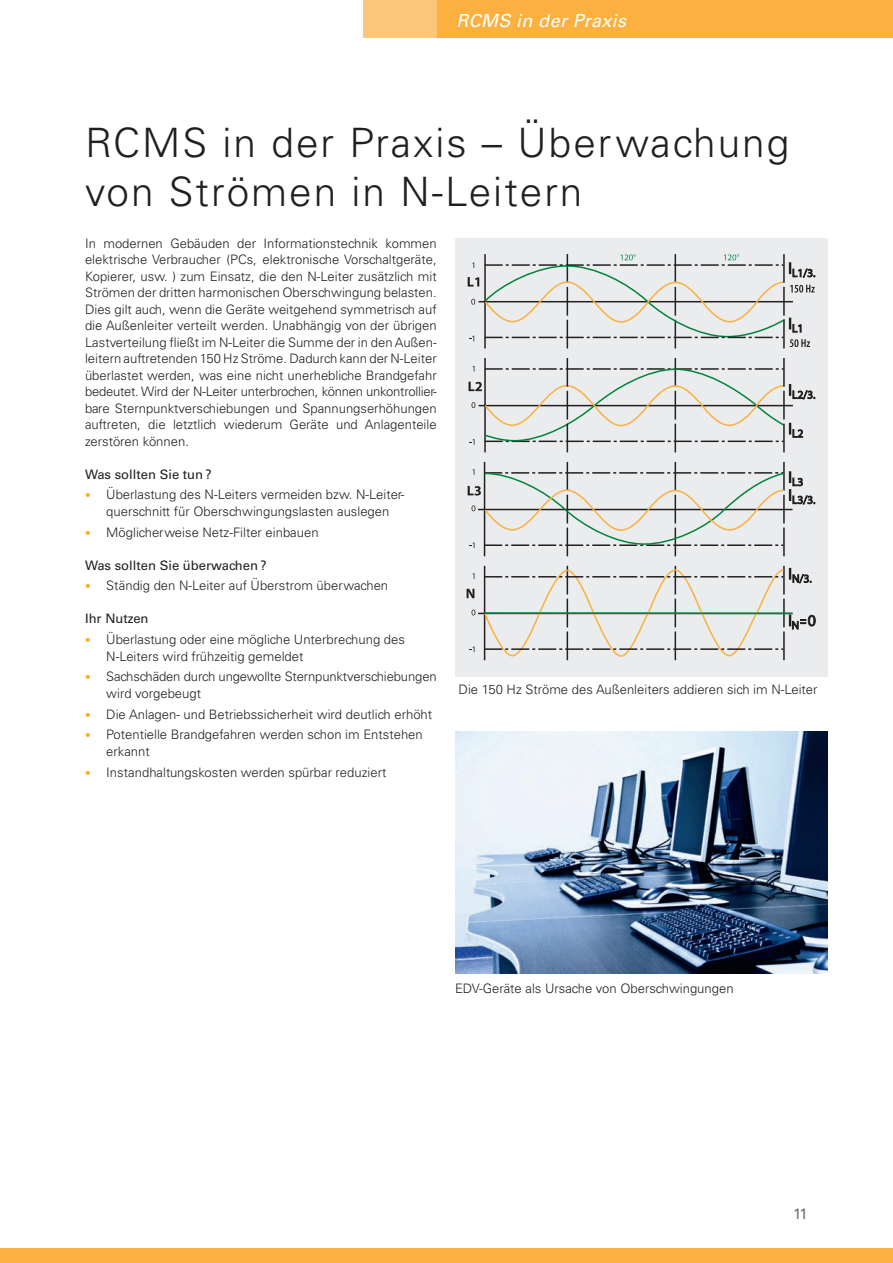
<style>
.page{position:relative;width:893px;height:1263px;background:#fff}
.page>*{position:absolute;margin:0;border:0;box-sizing:border-box;transform-origin:0 0}
.t1{font:300 40.5px/48.6px "Univers LT Std";letter-spacing:.05em;color:#231f20}
.t2{font:italic 18px "Univers LT Std";letter-spacing:.02em;color:#fff}
.t3{font:15px "Univers LT Std";color:#6c6d70}
.t4{font:300 13.05px/16.5px "Univers LT Std";color:#231f20}
.t5{font:13.05px "Univers LT Std";color:#231f20}
.s1{font-size:11.25px;color:#faaf18}
</style>
<div class="page">
<div style="left:0;top:1248px;width:893px;height:15px;background:#fbb03f"></div>
<div style="left:437px;top:0;width:456px;height:37px;background:#fbb03f"></div>
<div style="left:364px;top:0;width:73px;height:37px;background:#fdc678"></div>
<div style="left:455px;top:238px;width:372px;height:438px;background:#eaeced"></div>
<hr style="left:478px;top:613px;width:314px;height:1px;background:#231f20">
<svg style="left:483px;top:566px;width:332px;height:94px"></svg>
<svg style="left:467px;top:589px;width:7px;height:9px"></svg>
<svg style="left:471px;top:609px;width:4px;height:6px"></svg>
<svg style="left:468px;top:462px;width:347px;height:94px"></svg>
<svg style="left:468px;top:358px;width:347px;height:94px"></svg>
<svg style="left:468px;top:254px;width:347px;height:94px"></svg>
<img style="left:455px;top:731px;width:372px;height:243px">
<h2 class="t2" style="left:456px;top:10px;width:171px">RCMS in der Praxis</h2>
<h1 class="t1" style="left:85px;top:118px;width:706px">RCMS in der Praxis – Überwachung von Strömen in N-Leitern</h1>
<p class="t4" style="left:85px;top:235px;width:353px;text-align:justify">In modernen Gebäuden der Informationstechnik kom men elektrische Verbraucher (PCs, ele k tronische Vorschaltgeräte, Kopierer, usw. ) zum Einsatz, die den N-Leiter zusätzlich mit Strömen der dritten harmonischen Oberschwingung belasten.<br>Dies gilt auch, wenn die Geräte weitgehend symmetrisch auf die Außenleiter verteilt werden. Unabhängig von der übrigen Lastverteilung fließt im N-Leiter die Summe der in den Außen&shy;leitern auftretenden 150 Hz Ströme. Dadurch kann der N-Leiter überlastet werden, was eine nicht unerhebliche Brand gefahr bedeutet. Wird der N-Leiter unterbrochen, können unkontrollier&shy;bare Stern punktver schieb ungen und Span nungserhöhungen auftreten, die letztlich wiederum Geräte und Anlagenteile zerstören können.</p>
<p class="t5" style="left:85px;top:466px;width:128px">Was sollten Sie tun ?</p>
<p class="t4" style="left:85px;top:486px;width:321px;text-align:center"><span class="s1">•</span> Überlastung des N-Leiters vermeiden bzw. N-Leiter&shy;querschnitt für Oberschwingungs lasten auslegen</p>
<p class="t4" style="left:85px;top:524px;width:235px"><span class="s1">•</span> Möglicherweise Netz-Filter einbauen</p>
<p class="t5" style="left:85px;top:557px;width:183px">Was sollten Sie überwachen ?</p>
<p class="t4" style="left:85px;top:577px;width:305px"><span class="s1">•</span> Ständig den N-Leiter auf Überstrom überwachen</p>
<p class="t5" style="left:85px;top:611px;width:65px">Ihr Nutzen</p>
<p class="t4" style="left:106px;top:631px;width:300px;text-indent:-21px"><span class="s1">•</span> Überlastung oder eine mögliche Unterbrechung des<br>N-Leiters wird frühzeitig gemeldet</p>
<p class="t4" style="left:106px;top:668px;width:332px;text-indent:-21px"><span class="s1">•</span> Sachschäden durch ungewollte Sternpunktverschiebungen wird vorgebeugt</p>
<p class="t4" style="left:85px;top:706px;width:349px"><span class="s1">•</span> Die Anlagen- und Betriebs sich er heit wird deutlich erhöht</p>
<p class="t4" style="left:106px;top:726px;width:318px;text-indent:-21px"><span class="s1">•</span> Potentielle Brandgefahren werden schon im Entstehen erkannt</p>
<p class="t4" style="left:85px;top:764px;width:303px"><span class="s1">•</span> Instandhaltungskosten werden spürbar reduziert</p>
<p class="t4" style="left:459px;top:681px;width:360px">Die 150 Hz Ströme des Außenleiters addieren sich im N-Leiter</p>
<p class="t4" style="left:455px;top:980px;width:280px">EDV-Geräte als Ursache von Oberschwingungen</p>
<p class="t3" style="left:793px;top:1205px;width:16px">11</p>
</div>
